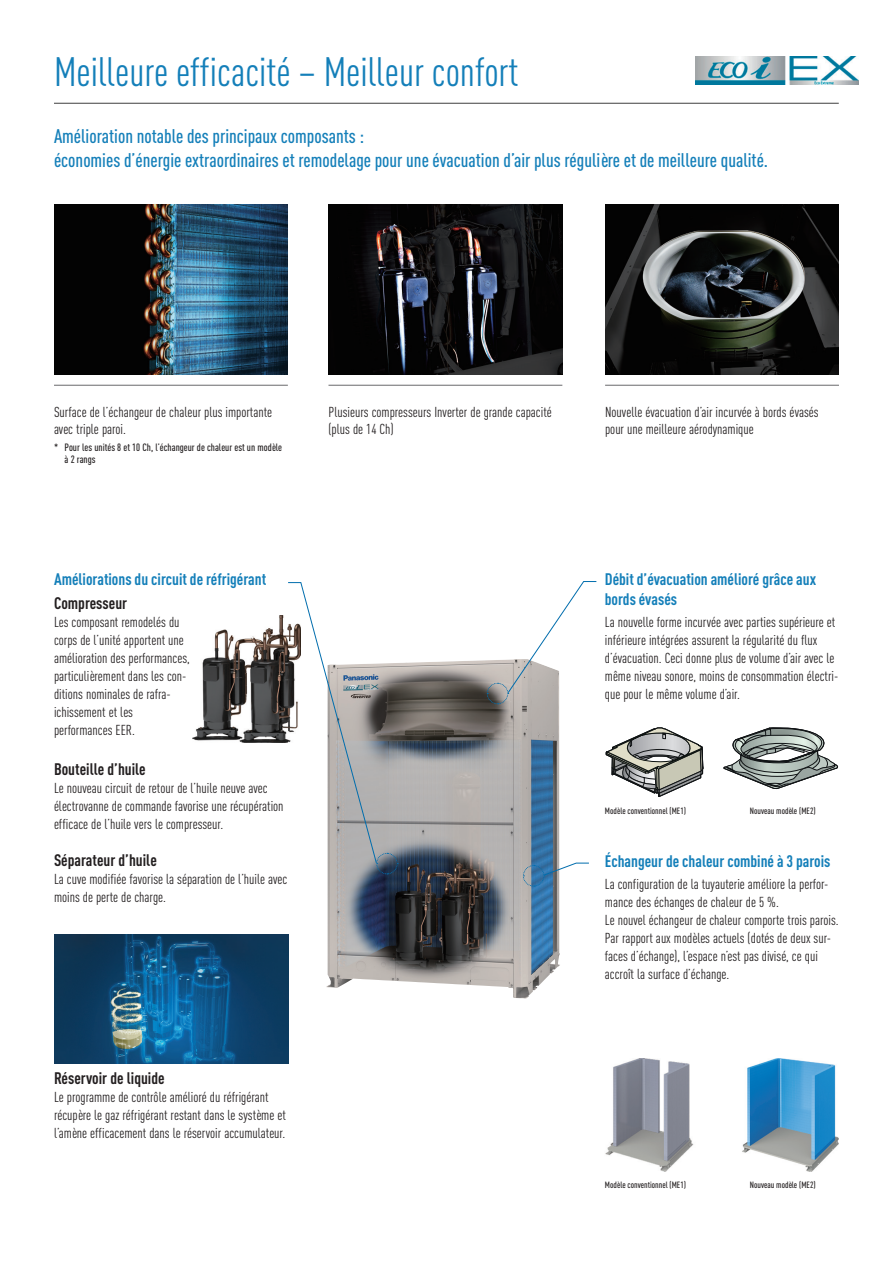
<style>
.page{position:relative;width:893px;height:1263px;background:#fff}
.page>*{position:absolute;margin:0;border:0;box-sizing:border-box;transform-origin:0 0}
.t1{font:40.5px "DIN Cond";color:#147fb9}
.t2{font:500 19.5px/24px "DIN Cond";color:#147fb9}
.t3{font:700 16.5px/19.8px "DIN Cond";color:#147fb9}
.t4{font:700 16.5px "DIN Cond";color:#231f20}
.t5{font:14.25px/18px "DIN Cond";color:#231f20}
.t6{font:500 10.5px/12.6px "DIN Cond";color:#231f20}
.t7{font:500 9px "DIN Cond";color:#231f20}
</style>
<div class="page">
<img style="left:192px;top:616px;width:95px;height:127px">
<img style="left:54px;top:204px;width:234px;height:170px">
<hr style="left:54px;top:385px;width:234px;height:1px;background:#69696c">
<img style="left:328px;top:204px;width:234px;height:170px">
<hr style="left:328px;top:385px;width:234px;height:1px;background:#69696c">
<img style="left:605px;top:204px;width:234px;height:170px">
<hr style="left:605px;top:385px;width:234px;height:1px;background:#69696c">
<img style="left:326px;top:660px;width:234px;height:338px">
<svg style="left:606px;top:728px;width:97px;height:69px"></svg>
<svg style="left:723px;top:728px;width:115px;height:61px"></svg>
<img style="left:605px;top:1059px;width:234px;height:113px">
<svg style="left:486px;top:581px;width:111px;height:123px"></svg>
<svg style="left:523px;top:862px;width:66px;height:25px"></svg>
<svg style="left:287px;top:582px;width:111px;height:293px"></svg>
<img style="left:54px;top:934px;width:234px;height:130px">
<hr style="left:54px;top:103px;width:785px;height:1px;background:#3e3e3f">
<img style="left:696px;top:56px;width:162px;height:29px">
<h1 class="t1" style="left:54px;top:48px;width:466px">Meilleure efficacité – Meilleur confort</h1>
<h2 class="t2" style="left:54px;top:124px;width:716px">Amélioration notable des principaux composants :<br>économies d’énergie extraordinaires et remodelage pour une évacuation d’air plus régulière et de meilleure qualité.</h2>
<p class="t5" style="left:54px;top:404px;width:220px;line-height:16.5px">Surface de l’échangeur de chaleur plus importante avec triple paroi.</p>
<p class="t6" style="left:65px;top:440px;width:219px;text-indent:-11px">* Pour les unités 8 et 10 Ch, l’échangeur de chaleur est un modèle à 2 rangs</p>
<p class="t5" style="left:328px;top:404px;width:225px;line-height:16.5px">Plusieurs compresseurs Inverter de grande capacité (plus de 14 Ch)</p>
<p class="t5" style="left:605px;top:404px;width:215px;line-height:16.5px">Nouvelle évacuation d’air incurvée à bords évasés pour une meilleure aérodynamique</p>
<p class="t3" style="left:54px;top:569px;width:214px">Améliorations du circuit de réfrigérant</p>
<p class="t4" style="left:54px;top:593px;width:75px">Compresseur</p>
<p class="t5" style="left:54px;top:613px;width:137px">Les composant remodelés du corps de l’unité apportent une amélioration des performances, particulièrement dans les con&shy;ditions nominales de rafra&shy;ichissement et les performances EER.</p>
<p class="t4" style="left:54px;top:759px;width:93px">Bouteille d’huile</p>
<p class="t5" style="left:54px;top:778px;width:231px">Le nouveau circuit de retour de l’huile neuve avec électrovanne de commande favorise une récupération efficace de l’huile vers le compresseur.</p>
<p class="t4" style="left:54px;top:850px;width:104px">Séparateur d’huile</p>
<p class="t5" style="left:54px;top:870px;width:235px">La cuve modifiée favorise la séparation de l’huile avec moins de perte de charge.</p>
<p class="t4" style="left:54px;top:1068px;width:112px">Réservoir de liquide</p>
<p class="t5" style="left:54px;top:1087px;width:233px">Le programme de contrôle amélioré du réfrigérant récupère le gaz réfrigérant restant dans le système et l’amène efficacement dans le réservoir accumulateur.</p>
<p class="t3" style="left:605px;top:569px;width:213px">Débit d’évacuation amélioré grâce aux bords évasés</p>
<p class="t5" style="left:605px;top:613px;width:235px">La nouvelle forme incurvée avec parties supérieure et inférieure intégrées assurent la régularité du flux d’évacuation. Ceci donne plus de volume d’air avec le même niveau sonore, moins de consommation électri&shy;que pour le même volume d’air.</p>
<p class="t7" style="left:605px;top:806px;width:83px">Modèle conventionnel (ME1)</p>
<p class="t7" style="left:750px;top:806px;width:67px">Nouveau modèle (ME2)</p>
<p class="t3" style="left:605px;top:851px;width:227px">Échangeur de chaleur combiné à 3 parois</p>
<p class="t5" style="left:605px;top:875px;width:235px">La configuration de la tuyauterie améliore la perfor&shy;mance des échanges de chaleur de 5 %.<br>Le nouvel échangeur de chaleur comporte trois parois.<br>Par rapport aux modèles actuels (dotés de deux sur&shy;faces d’échange), l’espace n’est pas divisé, ce qui accroît la surface d’échange.</p>
<p class="t7" style="left:605px;top:1179px;width:83px">Modèle conventionnel (ME1)</p>
<p class="t7" style="left:750px;top:1179px;width:67px">Nouveau modèle (ME2)</p>
</div>
